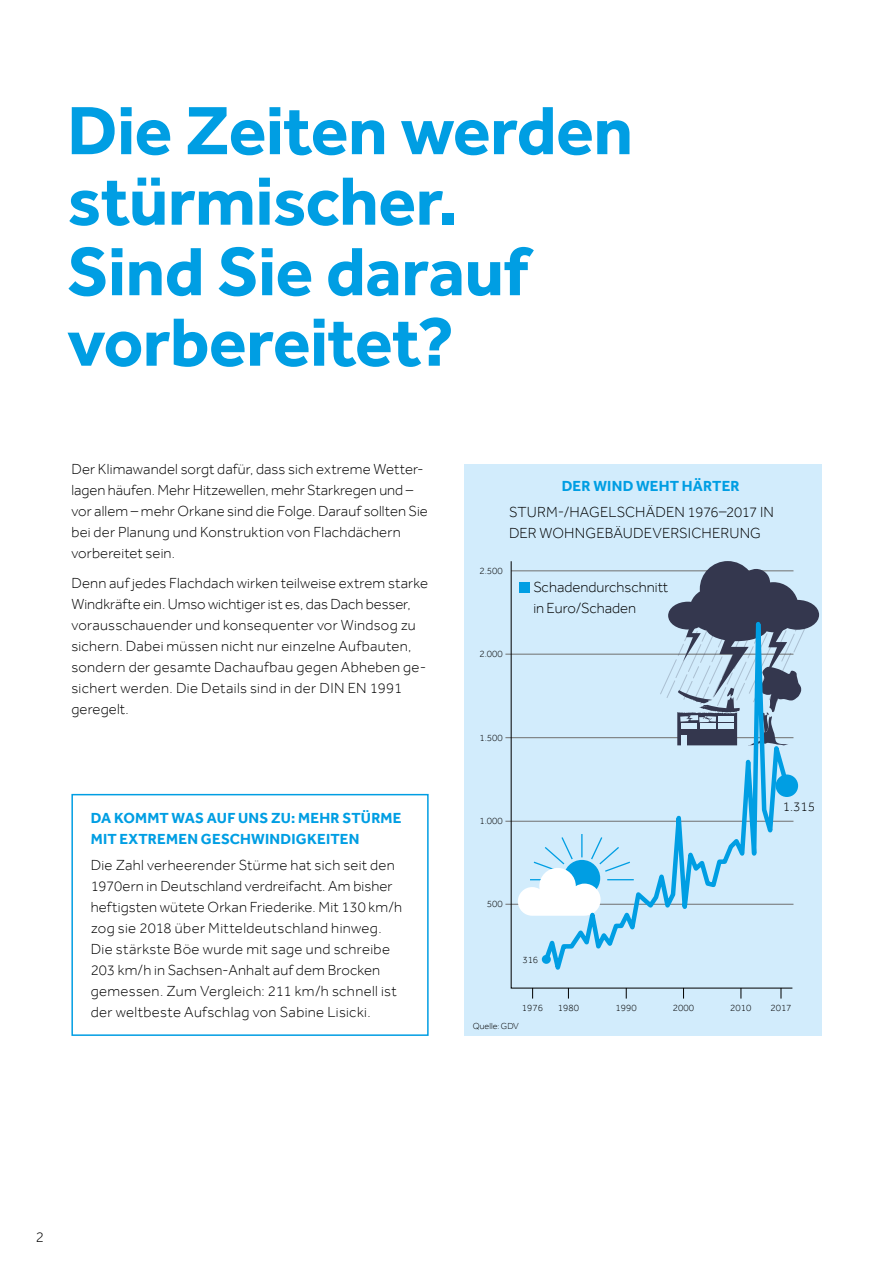
<style>
.page{position:relative;width:893px;height:1263px;background:#fff}
.page>*{position:absolute;margin:0;border:0;box-sizing:border-box;transform-origin:0 0}
.t1{font:700 70.5px/70.5px "Effra";letter-spacing:-.01em;color:#009ee3}
.t2{font:300 15px/21px "Effra";letter-spacing:.01em;color:#000}
.t3{font:700 15px/21px "Effra";letter-spacing:.015em;color:#009ee3}
.t4{font:300 13.5px "Effra";color:#000}
.t5{font:300 9.75px "Effra";color:#000}
.t6{font:300 9px "Effra";color:#000}
</style>
<div class="page">
<div style="left:464px;top:464px;width:357px;height:572px;background:#d2ecfc"></div>
<hr style="left:505px;top:654px;width:288px;height:1px;background:#6f6f6e">
<hr style="left:505px;top:737px;width:288px;height:1px;background:#6f6f6e">
<hr style="left:505px;top:821px;width:288px;height:1px;background:#6f6f6e">
<hr style="left:505px;top:904px;width:288px;height:1px;background:#6f6f6e">
<svg style="left:510px;top:561px;width:283px;height:428px"></svg>
<div style="left:519px;top:582px;width:10px;height:10px;background:#009ee3"></div>
<svg style="left:518px;top:833px;width:23px;height:83px"></svg>
<svg style="left:792px;top:561px;width:27px;height:184px"></svg>
<svg style="left:541px;top:561px;width:251px;height:425px"></svg>
<div style="left:542px;top:955px;width:9px;height:9px;background:#009ee3;border-radius:50%"></div>
<div style="left:776px;top:774px;width:22px;height:23px;background:#009ee3;border-radius:50%"></div>
<div style="left:71px;top:794px;width:358px;height:242px;border:2px solid #009ee3"></div>
<h1 class="t1" style="left:67px;top:95px;width:567px">Die Zeiten werden stürmischer.<br>Sind Sie darauf vorbereitet?</h1>
<p class="t2" style="left:71px;top:459px;width:358px">Der Klimawandel sorgt dafür, dass sich extreme Wetter&shy;lagen häufen. Mehr Hitzewellen, mehr Starkregen und – vor allem – mehr Orkane sind die Folge. Darauf sollten Sie bei der Planung und Konstruktion von Flachdächern vorbereitet sein.</p>
<p class="t2" style="left:71px;top:572px;width:358px">Denn auf jedes Flachdach wirken teilweise extrem starke Windkräfte ein. Umso wichtiger ist es, das Dach besser, vorausschauender und konsequenter vor Windsog zu sichern. Dabei müssen nicht nur einzelne Aufbauten, sondern der gesamte Dachaufbau gegen Abheben ge&shy;sichert werden. Die Details sind in der DIN EN 1991 geregelt.</p>
<p class="t3" style="left:91px;top:807px;width:312px">DA KOMMT WAS AUF UNS ZU: MEHR STÜRME<br>MIT EXTREMEN GESCHWINDIGKEITEN</p>
<p class="t2" style="left:91px;top:854px;width:313px">Die Zahl verheerender Stürme hat sich seit den 1970ern in Deutschland verdreifacht. Am bisher heftigsten wütete Orkan Friederike. Mit 130 km/h zog sie 2018 über Mitteldeutschland hinweg.<br>Die stärkste Böe wurde mit sage und schreibe 203 km/h in Sachsen-Anhalt auf dem Brocken gemessen. Zum Vergleich: 211 km/h schnell ist der weltbeste Aufschlag von Sabine Lisicki.</p>
<p class="t3" style="left:562px;top:476px;width:180px">DER WIND WEHT HÄRTER</p>
<p class="t2" style="left:509px;top:501px;width:267px">STURM-/HAGELSCHÄDEN 1976–2017 IN<br>DER WOHNGEBÄUDEVERSICHERUNG</p>
<p class="t5" style="left:479px;top:565px;width:25px">2.500</p>
<p class="t5" style="left:479px;top:648px;width:25px">2.000</p>
<p class="t2" style="left:533px;top:576px;width:136px">Schadendurchschnitt in Euro/Schaden</p>
<p class="t5" style="left:479px;top:731px;width:25px">1.500</p>
<p class="t5" style="left:479px;top:815px;width:25px">1.000</p>
<p class="t4" style="left:783px;top:798px;width:34px">1.315</p>
<p class="t5" style="left:487px;top:898px;width:17px">500</p>
<p class="t5" style="left:522px;top:954px;width:17px">316</p>
<p class="t5" style="left:522px;top:1002px;width:23px">1976</p>
<p class="t5" style="left:558px;top:1002px;width:23px">1980</p>
<p class="t5" style="left:616px;top:1002px;width:23px">1990</p>
<p class="t5" style="left:673px;top:1002px;width:23px">2000</p>
<p class="t5" style="left:730px;top:1002px;width:23px">2010</p>
<p class="t5" style="left:770px;top:1002px;width:23px">2017</p>
<p class="t6" style="left:473px;top:1020px;width:48px">Quelle: GDV</p>
<p class="t2" style="left:36px;top:1226px;width:10px">2</p>
</div>
